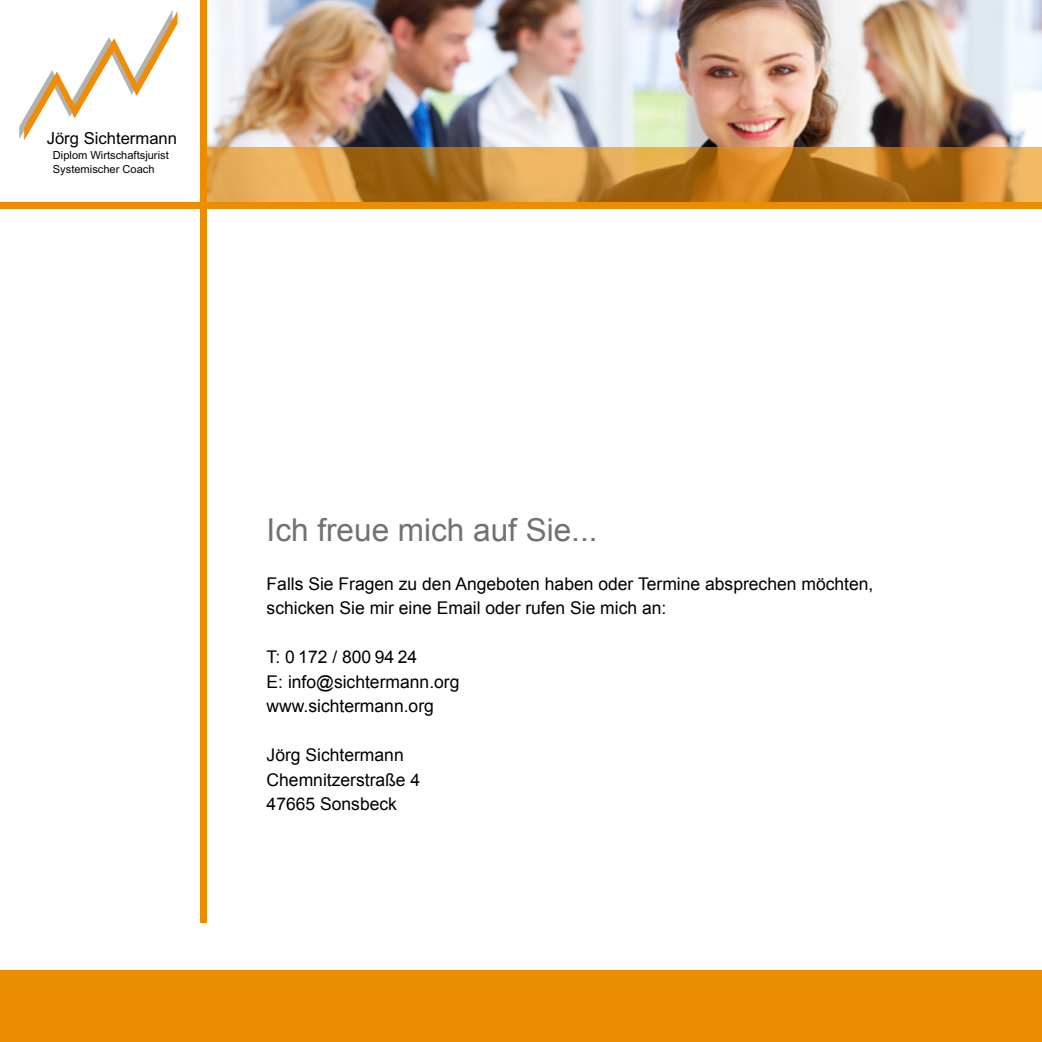
<style>
.page{position:relative;width:1042px;height:1042px;background:#fff}
.page>*{position:absolute;margin:0;border:0;box-sizing:border-box;transform-origin:0 0}
.t1{font:31.5px "Arial";color:#707172}
.t2{font:17.5px/24.5px "Arial";color:#000}
.t3{font:16.62px "Arial";color:#000204}
.t4{font:11.03px/14.7px "Arial";color:#000204}
</style>
<div class="page">
<img style="left:206px;top:0;width:836px;height:148px">
<div style="left:0;top:971px;width:1042px;height:71px;background:#ec8d00"></div>
<svg style="left:206px;top:148px;width:836px;height:55px;background:#c58832"></svg>
<div style="left:0;top:203px;width:1042px;height:6px;background:#ec8d00"></div>
<div style="left:200px;top:0;width:6px;height:923px;background:#ec8d00"></div>
<svg style="left:19px;top:10px;width:158px;height:130px"></svg>
<p class="t3" style="left:47px;top:127px;width:132px">Jörg Sichtermann</p>
<p class="t4" style="left:53px;top:148px;width:117px">Diplom Wirtschaftsjurist<br>Systemischer Coach</p>
<h1 class="t1" style="left:267px;top:510px;width:332px">Ich freue mich auf Sie...</h1>
<p class="t2" style="left:267px;top:571px;width:608px">Falls Sie Fragen zu den Angeboten haben oder Termine absprechen möchten, schicken Sie mir eine Email oder rufen Sie mich an:</p>
<p class="t2" style="left:267px;top:645px;width:194px">T: 0 172 / 800 94 24<br>E: info@sichtermann.org www.sichtermann.org</p>
<p class="t2" style="left:267px;top:743px;width:155px">Jörg Sichtermann<br>Chemnitzerstraße 4<br>47665 Sonsbeck</p>
</div>
